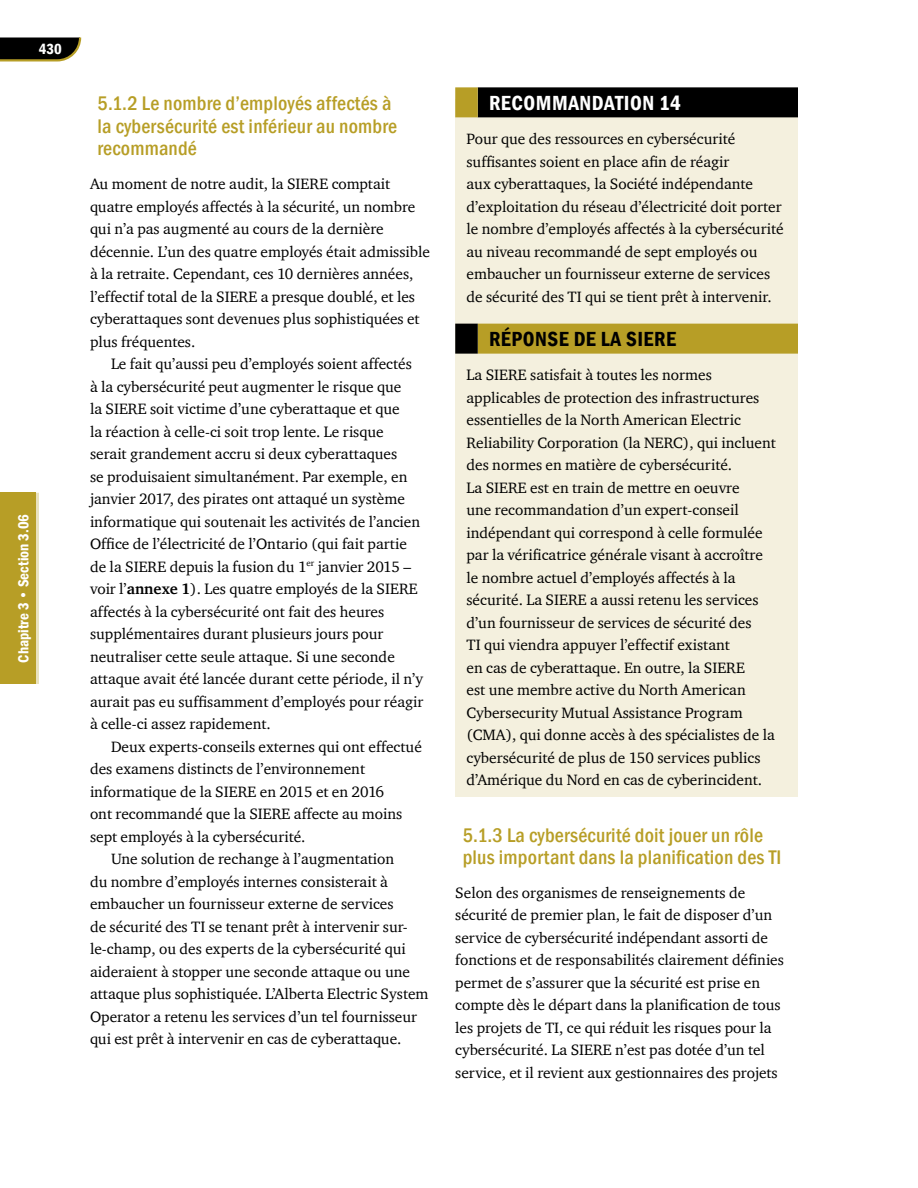
<style>
.page{position:relative;width:918px;height:1188px;background:#fff}
.page>*{position:absolute;margin:0;border:0;box-sizing:border-box;transform-origin:0 0}
.t1{font:600 condensed 21px "Franklin Gothic";letter-spacing:.025em;color:#fff}
.t2{font:600 condensed 21px "Franklin Gothic";letter-spacing:.025em;color:#000}
.t3{font:500 condensed 20.25px/22.5px "Franklin Gothic";letter-spacing:.01em;color:#b79e26}
.t4{font:15.3px/22.5px "Charter ITC";color:#000}
.t5{font:600 condensed 15px "Franklin Gothic";color:#fff}
.s1{font-weight:700}
</style>
<div class="page">
<svg style="left:0;top:38px;width:82px;height:24px;background:#2b281b"></svg>
<div style="left:0;top:493px;width:36px;height:191px;background:#b79e26"></div>
<hr style="left:36px;top:493px;width:3px;height:191px;background:#e9e2be">
<div style="left:455px;top:99px;width:343px;height:697px;background:#f4f0de"></div>
<div style="left:478px;top:87px;width:320px;height:30px;background:#000"></div>
<div style="left:455px;top:87px;width:23px;height:30px;background:#b79e26"></div>
<div style="left:478px;top:324px;width:320px;height:30px;background:#b79e26"></div>
<div style="left:455px;top:324px;width:23px;height:30px;background:#000"></div>
<p class="t5" style="left:39px;top:39px;width:24px">430</p>
<p class="t5" style="left:13px;top:663px;width:150px;rotate:-90deg">Chapitre 3 • Section 3.06</p>
<h2 class="t3" style="left:98px;top:92px;width:301px">5.1.2 Le nombre d’employés affectés à la cybersécurité est inférieur au nombre recommandé</h2>
<p class="t4" style="left:90px;top:172px;width:342px">Au moment de notre audit, la SIERE comptait quatre employés affectés à la sécurité, un nombre qui n’a pas augmenté au cours de la dernière décennie. L’un des quatre employés était admissible à la retraite. Cependant, ces 10 dernières années, l’effectif total de la SIERE a presque doublé, et les cyberattaques sont devenues plus sophistiquées et plus fréquentes.</p>
<p class="t4" style="left:90px;top:352px;width:335px;text-indent:21px">Le fait qu’aussi peu d’employés soient affectés à la cybersécurité peut augmenter le risque que<br>la SIERE soit victime d’une cyberattaque et que<br>la réaction à celle-ci soit trop lente. Le risque serait grandement accru si deux cyberattaques<br>se produisaient simultanément. Par exemple, en janvier 2017, des pirates ont attaqué un système informatique qui soutenait les activités de l’ancien Office de l’électricité de l’Ontario (qui fait partie de la SIERE depuis la fusion du 1<sup>er</sup> janvier 2015 – voir l’<span class="s1">annexe 1</span>). Les quatre employés de la SIERE affectés à la cybersécurité ont fait des heures supplémentaires durant plusieurs jours pour neutraliser cette seule attaque. Si une seconde attaque avait été lancée durant cette période, il n’y aurait pas eu suffisamment d’employés pour réagir à celle-ci assez rapidement.</p>
<p class="t4" style="left:111px;top:735px;width:312px">Deux experts-conseils externes qui ont effectué</p>
<p class="t4" style="left:90px;top:757px;width:277px">des examens distincts de l’environnement</p>
<p class="t4" style="left:90px;top:780px;width:296px">informatique de la SIERE en 2015 et en 2016</p>
<p class="t4" style="left:90px;top:802px;width:314px">ont recommandé que la SIERE affecte au moins</p>
<p class="t4" style="left:90px;top:825px;width:217px">sept employés à la cybersécurité.</p>
<p class="t4" style="left:111px;top:847px;width:285px">Une solution de rechange à l’augmentation</p>
<p class="t4" style="left:90px;top:870px;width:300px">du nombre d’employés internes consisterait à</p>
<p class="t4" style="left:90px;top:892px;width:305px">embaucher un fournisseur externe de services</p>
<p class="t4" style="left:90px;top:915px;width:319px">de sécurité des TI se tenant prêt à intervenir sur-</p>
<p class="t4" style="left:90px;top:937px;width:317px">le-champ, ou des experts de la cybersécurité qui</p>
<p class="t4" style="left:90px;top:960px;width:322px">aideraient à stopper une seconde attaque ou une</p>
<p class="t4" style="left:90px;top:982px;width:340px">attaque plus sophistiquée. L’Alberta Electric System</p>
<p class="t4" style="left:90px;top:1005px;width:329px">Operator a retenu les services d’un tel fournisseur</p>
<p class="t4" style="left:90px;top:1027px;width:313px">qui est prêt à intervenir en cas de cyberattaque.</p>
<h1 class="t1" style="left:489px;top:88px;width:193px">RECOMMANDATION 14</h1>
<p class="t4" style="left:466px;top:127px;width:319px">Pour que des ressources en cybersécurité suffisantes soient en place afin de réagir<br>aux cyberattaques, la Société indépendante d’exploitation du réseau d’électricité doit porter le nombre d’employés affectés à la cybersécurité au niveau recommandé de sept employés ou embaucher un fournisseur externe de services de sécurité des TI qui se tient prêt à intervenir.</p>
<h1 class="t2" style="left:489px;top:325px;width:189px">RÉPONSE DE LA SIERE</h1>
<p class="t4" style="left:466px;top:363px;width:311px">La SIERE satisfait à toutes les normes applicables de protection des infrastructures essentielles de la North American Electric Reliability Corporation (la NERC), qui incluent des normes en matière de cybersécurité.<br>La SIERE est en train de mettre en oeuvre<br>une recommandation d’un expert-conseil indépendant qui correspond à celle formulée par la vérificatrice générale visant à accroître le nombre actuel d’employés affectés à la sécurité. La SIERE a aussi retenu les services d’un fournisseur de services de sécurité des<br>TI qui viendra appuyer l’effectif existant<br>en cas de cyberattaque. En outre, la SIERE<br>est une membre active du North American Cybersecurity Mutual Assistance Program (CMA), qui donne accès à des spécialistes de la cybersécurité de plus de 150 services publics d’Amérique du Nord en cas de cyberincident.</p>
<h2 class="t3" style="left:463px;top:823px;width:320px">5.1.3 La cybersécurité doit jouer un rôle plus important dans la planification des TI</h2>
<p class="t4" style="left:455px;top:881px;width:330px">Selon des organismes de renseignements de sécurité de premier plan, le fait de disposer d’un service de cybersécurité indépendant assorti de fonctions et de responsabilités clairement définies permet de s’assurer que la sécurité est prise en compte dès le départ dans la planification de tous les projets de TI, ce qui réduit les risques pour la cybersécurité. La SIERE n’est pas dotée d’un tel service, et il revient aux gestionnaires des projets</p>
</div>
